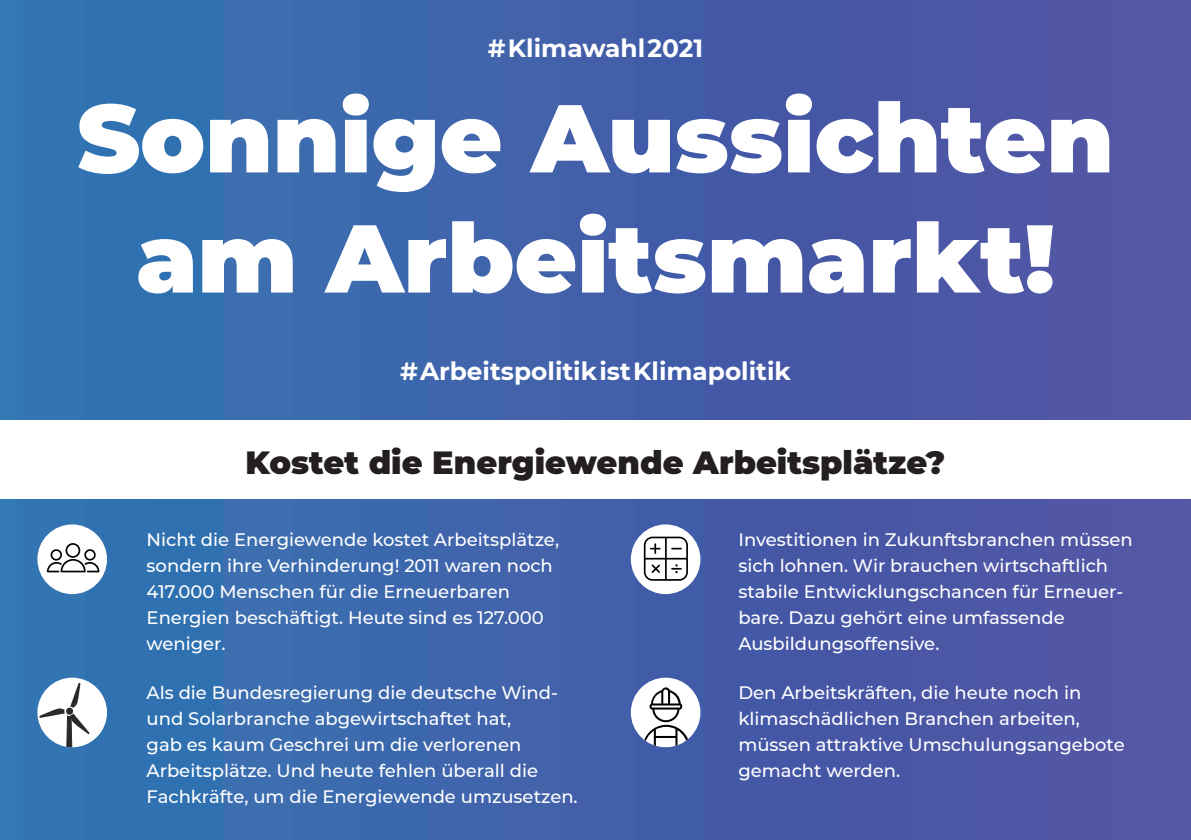
<style>
.page{position:relative;width:1191px;height:840px;background:#fff}
.page>*{position:absolute;margin:0;border:0;box-sizing:border-box;transform-origin:0 0}
.t1{font:900 96px/120px "Montserrat";color:#fff;text-align:center}
.t2{font:900 32px "Montserrat";color:#231f20}
.t3{font:700 24.8px "Montserrat";color:#fff}
.t4{font:500 18px/26px "Montserrat";color:#fff}
</style>
<div class="page">
<div style="left:0;top:0;width:1191px;height:839px;background:linear-gradient(to right,#3075b3,#5350a2)"></div>
<div style="left:0;top:420px;width:1191px;height:78px;background:#fff"></div>
<div style="left:631px;top:524px;width:69px;height:69px;background:#fff;border-radius:50%"></div>
<svg style="left:644px;top:536px;width:44px;height:44px"></svg>
<div style="left:631px;top:677px;width:69px;height:69px;background:#fff;border-radius:50%"></div>
<svg style="left:642px;top:687px;width:48px;height:59px"></svg>
<div style="left:37px;top:524px;width:70px;height:69px;background:#fff;border-radius:50%"></div>
<svg style="left:47px;top:543px;width:52px;height:29px"></svg>
<div style="left:37px;top:677px;width:70px;height:69px;background:#fff;border-radius:50%"></div>
<svg style="left:39px;top:682px;width:51px;height:64px"></svg>
<p class="t3" style="left:488px;top:30px;width:217px">#Klimawahl2021</p>
<p class="t1" style="left:77px;top:72px;width:1038px">Sonnige Aussichten am Arbeitsmarkt!</p>
<p class="t3" style="left:400px;top:353px;width:392px">#ArbeitspolitikistKlimapolitik</p>
<p class="t2" style="left:246px;top:438px;width:701px">Kostet die Energiewende Arbeitsplätze?</p>
<p class="t4" style="left:147px;top:525px;width:414px">Nicht die Energiewende kostet Arbeitsplätze, sondern ihre Verhinderung! 2011 waren noch 417.000 Menschen für die Erneuerbaren Energien beschäftigt. Heute sind es 127.000 weniger.</p>
<p class="t4" style="left:147px;top:678px;width:432px">Als die Bundesregierung die deutsche Wind&shy;und Solarbranche abgewirtschaftet hat,<br>gab es kaum Geschrei um die verlorenen Arbeitsplätze. Und heute fehlen überall die Fachkräfte, um die Energiewende umzusetzen.</p>
<p class="t4" style="left:738px;top:525px;width:396px">Investitionen in Zukunftsbranchen müssen</p>
<p class="t4" style="left:738px;top:551px;width:371px">sich lohnen. Wir brauchen wirtschaftlich</p>
<p class="t4" style="left:738px;top:577px;width:386px">stabile Entwicklungschancen für Erneuer&shy;bare. Dazu gehört eine umfassende<br>Ausbildungsoffensive.</p>
<p class="t4" style="left:738px;top:678px;width:388px">Den Arbeitskräften, die heute noch in klimaschädlichen Branchen arbeiten, müssen attraktive Umschulungsangebote gemacht werden.</p>
</div>
